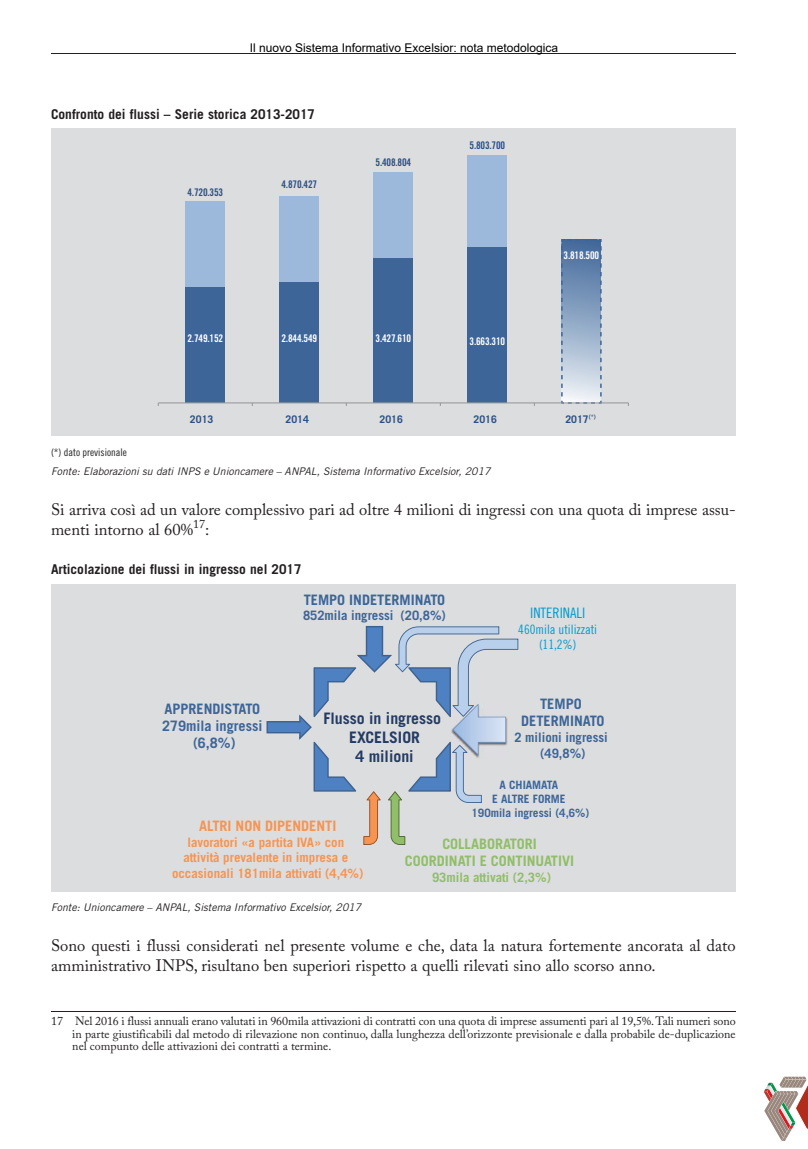
<style>
.page{position:relative;width:808px;height:1149px;background:#fff}
.page>*{position:absolute;margin:0;border:0;box-sizing:border-box;transform-origin:0 0}
.t1{font:16.5px/19.8px "Adobe Caslon Pro";color:#231f20}
.t2{font:700 15.9px/19px "Trade Gothic LT Std";color:#243b64;text-align:center}
.t3{font:700 14.4px/17.2px "Trade Gothic LT Std";color:#3d6598;text-align:center}
.t4{font:700 14.4px/17.2px "Trade Gothic LT Std";color:#91be68;text-align:center}
.t5{font:700 14.4px "Trade Gothic LT Std";color:#f79450}
.t6{font:14.4px "Trade Gothic LT Std Cn 18";color:#009bd1}
.t7{font:700 13.5px "Trade Gothic LT Std";color:#231f20}
.t8{font:700 12.9px/15.6px "Trade Gothic LT Std";color:#f79450;text-align:center}
.t9{font:700 12.9px/15.6px "Trade Gothic LT Std";color:#3d6598;text-align:center}
.t10{font:12.9px/15.6px "Trade Gothic LT Std Cn 18";color:#009bd1;text-align:center}
.t11{font:700 12.9px "Trade Gothic LT Std";color:#91be68}
.t12{font:12px/12.8px "Adobe Caslon Pro";color:#231f20;text-align:justify}
.t13{font:12px "Arial";color:#000}
.t14{font:700 11.55px/13.8px "Trade Gothic LT Std";color:#3d6598;text-align:center}
.t15{font:italic 10.5px "Trade Gothic LT Std";color:#231f20}
.t16{font:10.5px "Trade Gothic LT Std Bd Cn 20";letter-spacing:-.02em;color:#fff}
.t17{font:10.5px "Trade Gothic LT Std Bd Cn 20";letter-spacing:-.02em;color:#2b4f85}
.t18{font:700 10.5px "Trade Gothic LT Std";color:#2b4f85}
.t19{font:10.5px "Trade Gothic LT Std Cn 18";color:#231f20}
</style>
<div class="page">
<hr style="left:51px;top:53px;width:685px;height:1px;background:#231f20">
<svg style="left:763px;top:1076px;width:45px;height:64px"></svg>
<hr style="left:51px;top:1011px;width:685px;height:1px;background:#231f20">
<div style="left:51px;top:128px;width:685px;height:307px;background:#dcddde"></div>
<svg style="left:560px;top:239px;width:42px;height:165px;background:#93aac5"></svg>
<div style="left:468px;top:247px;width:39px;height:156px;background:#3d6598"></div>
<div style="left:374px;top:257px;width:39px;height:146px;background:#3d6598"></div>
<div style="left:280px;top:281px;width:39px;height:122px;background:#3d6598"></div>
<div style="left:186px;top:287px;width:39px;height:116px;background:#3d6598"></div>
<div style="left:186px;top:201px;width:39px;height:86px;background:#9cb9dc"></div>
<div style="left:280px;top:196px;width:39px;height:85px;background:#9cb9dc"></div>
<div style="left:374px;top:172px;width:39px;height:85px;background:#9cb9dc"></div>
<div style="left:468px;top:155px;width:39px;height:92px;background:#9cb9dc"></div>
<hr style="left:158px;top:402px;width:470px;height:1px;background:#989a9d">
<div style="left:51px;top:583px;width:685px;height:308px;background:#dcddde"></div>
<svg style="left:266px;top:626px;width:252px;height:218px"></svg>
<p class="t13" style="left:250px;top:39px;width:310px">Il nuovo Sistema Informativo Excelsior: nota metodologica</p>
<p class="t7" style="left:51px;top:109px;width:266px">Confronto dei flussi – Serie storica 2013-2017</p>
<p class="t17" style="left:187px;top:188px;width:37px">4.720.353</p>
<p class="t17" style="left:282px;top:181px;width:37px">4.870.427</p>
<p class="t17" style="left:376px;top:158px;width:37px">5.408.804</p>
<p class="t17" style="left:470px;top:141px;width:37px">5.803.700</p>
<p class="t16" style="left:187px;top:334px;width:37px">2.749.152</p>
<p class="t16" style="left:282px;top:334px;width:37px">2.844.549</p>
<p class="t16" style="left:376px;top:334px;width:37px">3.427.610</p>
<p class="t16" style="left:470px;top:337px;width:37px">3.663.310</p>
<p class="t16" style="left:564px;top:251px;width:37px">3.818.500</p>
<p class="t18" style="left:190px;top:415px;width:25px">2013</p>
<p class="t18" style="left:285px;top:415px;width:25px">2014</p>
<p class="t18" style="left:379px;top:415px;width:25px">2016</p>
<p class="t18" style="left:473px;top:415px;width:25px">2016</p>
<p class="t18" style="left:565px;top:415px;width:32px">2017<sup>(*)</sup></p>
<p class="t19" style="left:51px;top:448px;width:77px">(*) dato previsionale</p>
<p class="t15" style="left:51px;top:467px;width:441px">Fonte: Elaborazioni su dati INPS e Unioncamere – ANPAL, Sistema Informativo Excelsior, 2017</p>
<h1 class="t1" style="left:51px;top:501px;width:686px">Si arriva così ad un valore complessivo pari ad oltre 4 milioni di ingressi con una quota di imprese assu&shy;menti intorno al 60%<sup>17</sup>:</h1>
<p class="t7" style="left:51px;top:564px;width:252px">Articolazione dei flussi in ingresso nel 2017</p>
<p class="t3" style="left:162px;top:701px;width:102px">APPRENDISTATO<br>279mila ingressi (6,8%)</p>
<p class="t3" style="left:304px;top:592px;width:143px">TEMPO INDETERMINATO</p>
<p class="t9" style="left:303px;top:609px;width:144px">852mila ingressi (20,8%)</p>
<h2 class="t2" style="left:323px;top:711px;width:119px">Flusso in ingresso<br>EXCELSIOR<br>4 milioni</h2>
<p class="t6" style="left:530px;top:607px;width:57px">INTERINALI</p>
<p class="t10" style="left:518px;top:622px;width:80px">460mila utilizzati (11,2%)</p>
<p class="t3" style="left:521px;top:696px;width:85px">TEMPO<br>DETERMINATO</p>
<p class="t9" style="left:514px;top:731px;width:95px">2 milioni ingressi (49,8%)</p>
<p class="t5" style="left:199px;top:820px;width:139px">ALTRI NON DIPENDENTI</p>
<p class="t8" style="left:172px;top:835px;width:193px">lavoratori «a partita IVA» con attività prevalente in impresa e occasionali 181mila attivati (4,4%)</p>
<p class="t14" style="left:471px;top:779px;width:119px">A CHIAMATA<br>E ALTRE FORME<br>190mila ingressi (4,6%)</p>
<p class="t4" style="left:405px;top:836px;width:171px">COLLABORATORI<br>COORDINATI E CONTINUATIVI</p>
<p class="t11" style="left:432px;top:872px;width:120px">93mila attivati (2,3%)</p>
<p class="t15" style="left:51px;top:903px;width:312px">Fonte: Unioncamere – ANPAL, Sistema Informativo Excelsior, 2017</p>
<h1 class="t1" style="left:51px;top:936px;width:686px">Sono questi i flussi considerati nel presente volume e che, data la natura fortemente ancorata al dato amministrativo INPS, risultano ben superiori rispetto a quelli rilevati sino allo scorso anno.</h1>
<p class="t12" style="left:72px;top:1015px;width:665px;text-indent:-21px">17 Nel 2016 i flussi annuali erano valutati in 960mila attivazioni di contratti con una quota di imprese assumenti pari al 19,5%. Tali numeri sono in parte giustificabili dal metodo di rilevazione non continuo, dalla lunghezza dell’orizzonte previsionale e dalla probabile de-duplicazione nel compunto delle attivazioni dei contratti a termine.</p>
</div>
